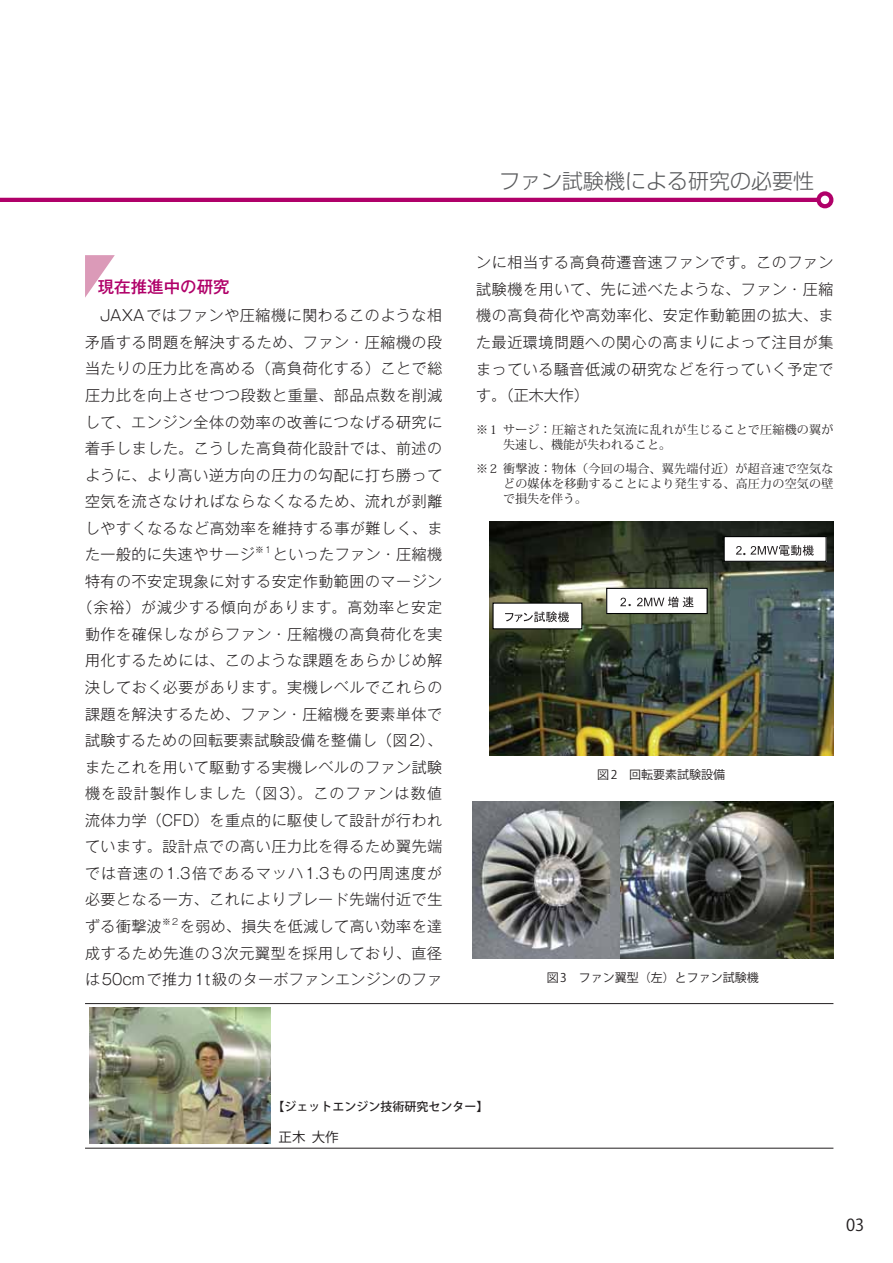
<style>
.page{position:relative;width:893px;height:1263px;background:#fff}
.page>*{position:absolute;margin:0;border:0;box-sizing:border-box;transform-origin:0 0}
.t1{font:21px "Shin Go Pr 6 N Light 90 msp RKSJ H";color:#58595b}
.t2{font:16.5px "Gothic MB101 Pr 6 N Medium 90 msp RKSJ H";color:#b00069}
.t3{font:16.5px "Koz Go Pro Regular 90 msp RKSJ H";color:#231f20}
.t4{font:15px/26.5px "Gothic MB101 Pr 6 N Light 90 msp RKSJ H";letter-spacing:.04em;color:#231f20;text-align:justify}
.t5{font:15px "Gothic MB101 Pr 6 N Light 90 msp RKSJ H";letter-spacing:.065em;color:#231f20}
.t6{font:15px "Gothic MB101 Pr 6 N Light 90 msp RKSJ H";letter-spacing:.06em;color:#231f20}
.t7{font:15px "Gothic MB101 Pr 6 N Light 90 msp RKSJ H";letter-spacing:.085em;color:#231f20}
.t8{font:13.5px "Koz Go Pro Regular 90 msp RKSJ H";color:#231f20}
.t9{font:12px/15px "Koz Min Pro Regular 90 msp RKSJ H";letter-spacing:.02em;color:#231f20}
.t10{font:12px "Koz Go Pro Regular 90 msp RKSJ H";color:#231f20}
.t11{font:12px "Koz Go Pro Medium 90 msp RKSJ H";color:#231f20}
.t12{font:8.7px "Gothic MB101 Pr 6 N Light 90 msp RKSJ H";color:#231f20}
</style>
<div class="page">
<svg style="left:85px;top:255px;width:30px;height:43px"></svg>
<hr style="left:85px;top:1003px;width:748px;height:1px;background:#231f20">
<hr style="left:85px;top:1148px;width:748px;height:1px;background:#231f20">
<img style="left:89px;top:1008px;width:181px;height:136px">
<hr style="left:0;top:198px;width:819px;height:4px;background:#b00069">
<div style="left:816px;top:191px;width:17px;height:17px;border:4px solid #b00069;border-radius:50%"></div>
<img style="left:489px;top:521px;width:344px;height:235px">
<div style="left:724px;top:537px;width:102px;height:24px;background:#fff"></div>
<div style="left:724px;top:536px;width:103px;height:26px;border:1px solid #010202"></div>
<svg style="left:736px;top:546px;width:6px;height:9px"></svg>
<svg style="left:750px;top:545px;width:64px;height:10px"></svg>
<div style="left:607px;top:588px;width:100px;height:26px;background:#fff"></div>
<div style="left:606px;top:588px;width:102px;height:26px;border:1px solid #010202"></div>
<svg style="left:620px;top:598px;width:6px;height:8px"></svg>
<svg style="left:637px;top:596px;width:56px;height:11px"></svg>
<div style="left:493px;top:603px;width:89px;height:26px;background:#fff"></div>
<svg style="left:505px;top:611px;width:64px;height:11px"></svg>
<img style="left:472px;top:801px;width:149px;height:158px">
<img style="left:621px;top:801px;width:212px;height:158px">
<p class="t2" style="left:98px;top:281px;width:134px">現在推進中の研究</p>
<p class="t4" style="left:85px;top:304px;width:359px">　JAXAではファンや圧縮機に関わるこのような相矛盾する問題を解決するため、ファン・圧縮機の段当たりの圧力比を高める（高負荷化する）ことで総圧力比を向上させつつ段数と重量、部品点数を削減して、エンジン全体の効率の改善につなげる研究に着手しました。こうした高負荷化設計では、前述のように、より高い逆方向の圧力の勾配に打ち勝って空気を流さなければならなくなるため、流れが剥離しやすくなるなど高効率を維持する事が難しく、また一般的に失速やサージ</p>
<p class="t12" style="left:255px;top:546px;width:17px">※1</p>
<p class="t4" style="left:273px;top:543px;width:171px">といったファン・圧縮機</p>
<p class="t4" style="left:85px;top:570px;width:359px">特有の不安定現象に対する安定作動範囲のマージン</p>
<p class="t6" style="left:78px;top:602px;width:366px">（余裕）が減少する傾向があります。高効率と安定</p>
<p class="t4" style="left:85px;top:623px;width:359px">動作を確保しながらファン・圧縮機の高負荷化を実</p>
<p class="t4" style="left:85px;top:650px;width:359px">用化するためには、このような課題をあらかじめ解</p>
<p class="t4" style="left:85px;top:676px;width:359px">決しておく必要があります。実機レベルでこれらの</p>
<p class="t4" style="left:85px;top:703px;width:359px">課題を解決するため、ファン・圧縮機を要素単体で</p>
<p class="t4" style="left:85px;top:729px;width:359px">試験するための回転要素試験設備を整備し（図2）、</p>
<p class="t4" style="left:85px;top:756px;width:359px">またこれを用いて駆動する実機レベルのファン試験</p>
<p class="t7" style="left:85px;top:788px;width:359px">機を設計製作しました（図3）。このファンは数値</p>
<p class="t4" style="left:85px;top:809px;width:359px">流体力学（CFD）を重点的に駆使して設計が行われ</p>
<p class="t4" style="left:85px;top:835px;width:359px">ています。設計点での高い圧力比を得るため翼先端</p>
<p class="t5" style="left:85px;top:868px;width:359px">では音速の1.3倍であるマッハ1.3もの円周速度が</p>
<p class="t4" style="left:85px;top:888px;width:359px">必要となる一方、これによりブレード先端付近で生</p>
<p class="t4" style="left:85px;top:915px;width:78px">ずる衝撃波</p>
<p class="t12" style="left:162px;top:918px;width:17px">※2</p>
<p class="t4" style="left:85px;top:915px;width:359px;text-indent:95px">を弱め、損失を低減して高い効率を達成するため先進の3次元翼型を採用しており、直径は50cmで推力1t級のターボファンエンジンのファ</p>
<h1 class="t1" style="left:499px;top:173px;width:316px">ファン試験機による研究の必要性</h1>
<p class="t4" style="left:476px;top:251px;width:359px">ンに相当する高負荷遷音速ファンです。このファン試験機を用いて、先に述べたような、ファン・圧縮機の高負荷化や高効率化、安定作動範囲の拡大、また最近環境問題への関心の高まりによって注目が集まっている騒音低減の研究などを行っていく予定です。（正木大作）</p>
<p class="t9" style="left:503px;top:424px;width:332px;text-indent:-27px">※1 サージ：圧縮された気流に乱れが生じることで圧縮機の翼が失速し、機能が失われること。</p>
<p class="t9" style="left:503px;top:463px;width:332px;text-align:justify;text-indent:-27px">※2 衝撃波：物体（今回の場合、翼先端付近）が超音速で空気などの媒体を移動することにより発生する、高圧力の空気の壁で損失を伴う。</p>
<p class="t3" style="left:627px;top:594px;width:18px">．</p>
<p class="t3" style="left:742px;top:542px;width:18px">．</p>
<p class="t10" style="left:597px;top:770px;width:130px">図 2　回転要素試験設備</p>
<p class="t10" style="left:547px;top:973px;width:214px">図 3　ファン翼型（左）とファン試験機</p>
<p class="t11" style="left:273px;top:1102px;width:217px">【ジェットエンジン技術研究センター】</p>
<p class="t8" style="left:279px;top:1132px;width:62px">正木 大作</p>
<p class="t3" style="left:846px;top:1218px;width:20px">03</p>
</div>
